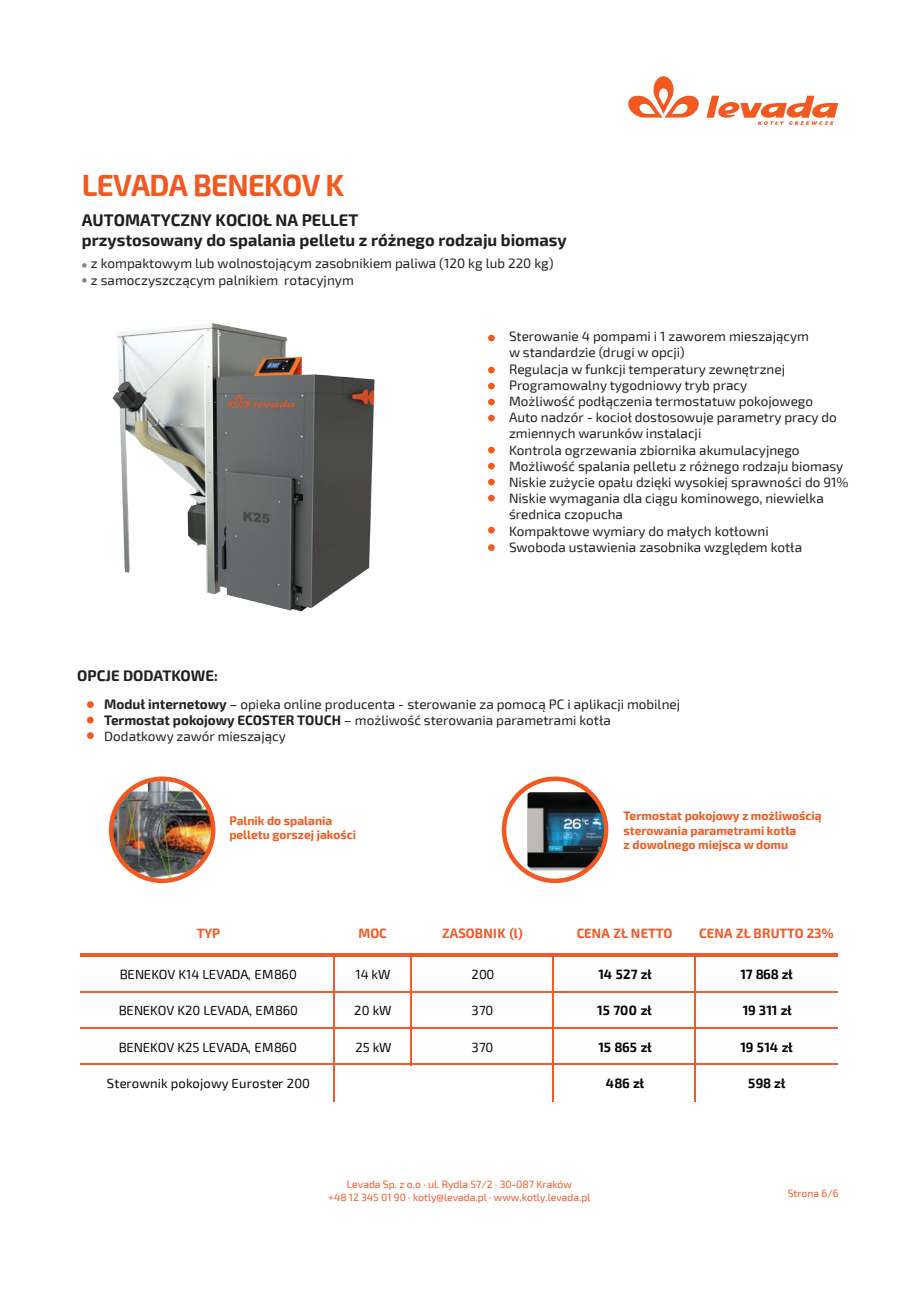
<style>
.page{position:relative;width:919px;height:1289px;background:#fff}
.page>*{position:absolute;margin:0;border:0;box-sizing:border-box;transform-origin:0 0}
.t1{font:700 30px "Exo 2";letter-spacing:-.025em;color:#f15921}
.t2{font:700 16.5px/19.8px "Exo 2";color:#231f20}
.t3{font:700 15px "Exo 2";color:#231f20}
.t4{font:13.5px/16.2px "Exo 2";color:#231f20}
.t5{font:13.2px "Exo 2";color:#050504}
.t6{font:700 13.2px "Exo 2";letter-spacing:-.01em;color:#050504}
.t7{font:700 13.2px "Exo 2";color:#f15a29}
.t8{font:700 12px/14.4px "Exo 2";color:#f15921}
.t9{font:10.5px/12.6px "Exo 2";color:#f15a27;text-align:center}
.s1{font-weight:700}
</style>
<div class="page">
<svg style="left:628px;top:76px;width:71px;height:42px"></svg>
<svg style="left:706px;top:96px;width:132px;height:29px"></svg>
<div style="left:87px;top:701px;width:7px;height:7px;background:#f15921;border-radius:50%"></div>
<svg style="left:488px;top:335px;width:6px;height:6px"></svg>
<svg style="left:82px;top:263px;width:5px;height:5px"></svg>
<svg style="left:82px;top:278px;width:5px;height:5px"></svg>
<svg style="left:488px;top:367px;width:6px;height:6px"></svg>
<svg style="left:488px;top:383px;width:6px;height:6px"></svg>
<svg style="left:488px;top:399px;width:6px;height:6px"></svg>
<svg style="left:488px;top:415px;width:6px;height:6px"></svg>
<svg style="left:488px;top:463px;width:6px;height:6px"></svg>
<svg style="left:488px;top:447px;width:6px;height:6px"></svg>
<svg style="left:488px;top:479px;width:6px;height:6px"></svg>
<svg style="left:488px;top:495px;width:6px;height:6px"></svg>
<svg style="left:488px;top:527px;width:6px;height:6px"></svg>
<div style="left:488px;top:544px;width:6px;height:7px;background:#f15921;border-radius:50%"></div>
<div style="left:87px;top:716px;width:7px;height:7px;background:#f15921;border-radius:50%"></div>
<div style="left:87px;top:732px;width:7px;height:7px;background:#f15921;border-radius:50%"></div>
<img style="left:112px;top:323px;width:263px;height:289px">
<hr style="left:81px;top:953px;width:757px;height:4px;background:#f15a29">
<hr style="left:81px;top:991px;width:757px;height:1px;background:#f15a29">
<hr style="left:81px;top:1027px;width:757px;height:1px;background:#f15a29">
<hr style="left:410px;top:957px;width:2px;height:108px;background:#f15a29">
<hr style="left:81px;top:1063px;width:757px;height:2px;background:#f15a29">
<hr style="left:333px;top:957px;width:2px;height:144px;background:#f15a29">
<hr style="left:552px;top:957px;width:2px;height:144px;background:#f15a29">
<hr style="left:695px;top:957px;width:1px;height:144px;background:#f15a29">
<img style="left:111px;top:778px;width:102px;height:102px;border-radius:51px">
<div style="left:109px;top:776px;width:106px;height:107px;border:4px solid #f15921;border-radius:50%"></div>
<img style="left:527px;top:792px;width:79px;height:79px">
<div style="left:501px;top:776px;width:107px;height:107px;border:4px solid #f15921;border-radius:50%"></div>
<h1 class="t1" style="left:82px;top:168px;width:264px">LEVADA BENEKOV K</h1>
<p class="t2" style="left:82px;top:211px;width:486px">AUTOMATYCZNY KOCIOŁ NA PELLET<br>przystosowany do spalania pelletu z różnego rodzaju biomasy</p>
<p class="t4" style="left:91px;top:256px;width:464px">z kompaktowym lub wolnostojącym zasobnikiem paliwa (120 kg lub 220 kg) z samoczyszczącym palnikiem rotacyjnym</p>
<p class="t3" style="left:77px;top:667px;width:142px">OPCJE DODATKOWE:</p>
<p class="t4" style="left:509px;top:328px;width:341px">Sterowanie 4 pompami i 1 zaworem mieszającym<br>w standardzie (drugi w opcji)<br>Regulacja w funkcji temperatury zewnętrznej Programowalny tygodniowy tryb pracy<br>Możliwość podłączenia termostatuw pokojowego<br>Auto nadzór - kocioł dostosowuje parametry pracy do zmiennych warunków instalacji<br>Kontrola ogrzewania zbiornika akumulacyjnego Możliwość spalania pelletu z różnego rodzaju biomasy Niskie zużycie opału dzięki wysokiej sprawności do 91% Niskie wymagania dla ciągu kominowego, niewielka średnica czopucha<br>Kompaktowe wymiary do małych kotłowni<br>Swoboda ustawienia zasobnika względem kotła</p>
<p class="t4" style="left:104px;top:696px;width:577px"><span class="s1">Moduł internetowy</span> – opieka online producenta - sterowanie za pomocą PC i aplikacji mobilnej<br><span class="s1">Termostat pokojowy ECOSTER TOUCH</span> – możliwość sterowania parametrami kotła<br>Dodatkowy zawór mieszający</p>
<p class="t8" style="left:229px;top:813px;width:128px">Palnik do spalania pelletu gorszej jakości</p>
<p class="t8" style="left:623px;top:809px;width:199px">Termostat pokojowy z możliwością sterowania parametrami kotła<br>z dowolnego miejsca w domu</p>
<p class="t7" style="left:197px;top:925px;width:25px">TYP</p>
<p class="t7" style="left:358px;top:925px;width:30px">MOC</p>
<p class="t7" style="left:442px;top:925px;width:82px">ZASOBNIK (l)</p>
<p class="t7" style="left:576px;top:925px;width:97px">CENA ZŁ NETTO</p>
<p class="t7" style="left:699px;top:925px;width:136px">CENA ZŁ BRUTTO 23%</p>
<p class="t5" style="left:120px;top:966px;width:179px">BENEKOV K14 LEVADA, EM860</p>
<p class="t5" style="left:355px;top:966px;width:37px">14 kW</p>
<p class="t5" style="left:471px;top:966px;width:25px">200</p>
<p class="t6" style="left:598px;top:966px;width:55px">14 527 zł</p>
<p class="t6" style="left:740px;top:966px;width:54px">17 868 zł</p>
<p class="t5" style="left:119px;top:1003px;width:181px">BENEKOV K20 LEVADA, EM860</p>
<p class="t5" style="left:354px;top:1003px;width:39px">20 kW</p>
<p class="t5" style="left:471px;top:1003px;width:23px">370</p>
<p class="t6" style="left:597px;top:1002px;width:56px">15 700 zł</p>
<p class="t6" style="left:742px;top:1002px;width:51px">19 311 zł</p>
<p class="t5" style="left:119px;top:1039px;width:180px">BENEKOV K25 LEVADA, EM860</p>
<p class="t5" style="left:355px;top:1039px;width:38px">25 kW</p>
<p class="t5" style="left:471px;top:1039px;width:23px">370</p>
<p class="t6" style="left:598px;top:1039px;width:55px">15 865 zł</p>
<p class="t6" style="left:740px;top:1039px;width:54px">19 514 zł</p>
<p class="t5" style="left:107px;top:1075px;width:205px">Sterownik pokojowy Euroster 200</p>
<p class="t6" style="left:606px;top:1075px;width:40px">486 zł</p>
<p class="t6" style="left:748px;top:1075px;width:39px">598 zł</p>
<p class="t9" style="left:328px;top:1178px;width:264px">Levada Sp. z o.o · ul. Rydla 57/2 · 30-087 Kraków<br>+48 12 345 01 90 · kotly@levada.pl · www.kotly.levada.pl</p>
<p class="t9" style="left:787px;top:1187px;width:52px">Strona 6/6</p>
</div>
